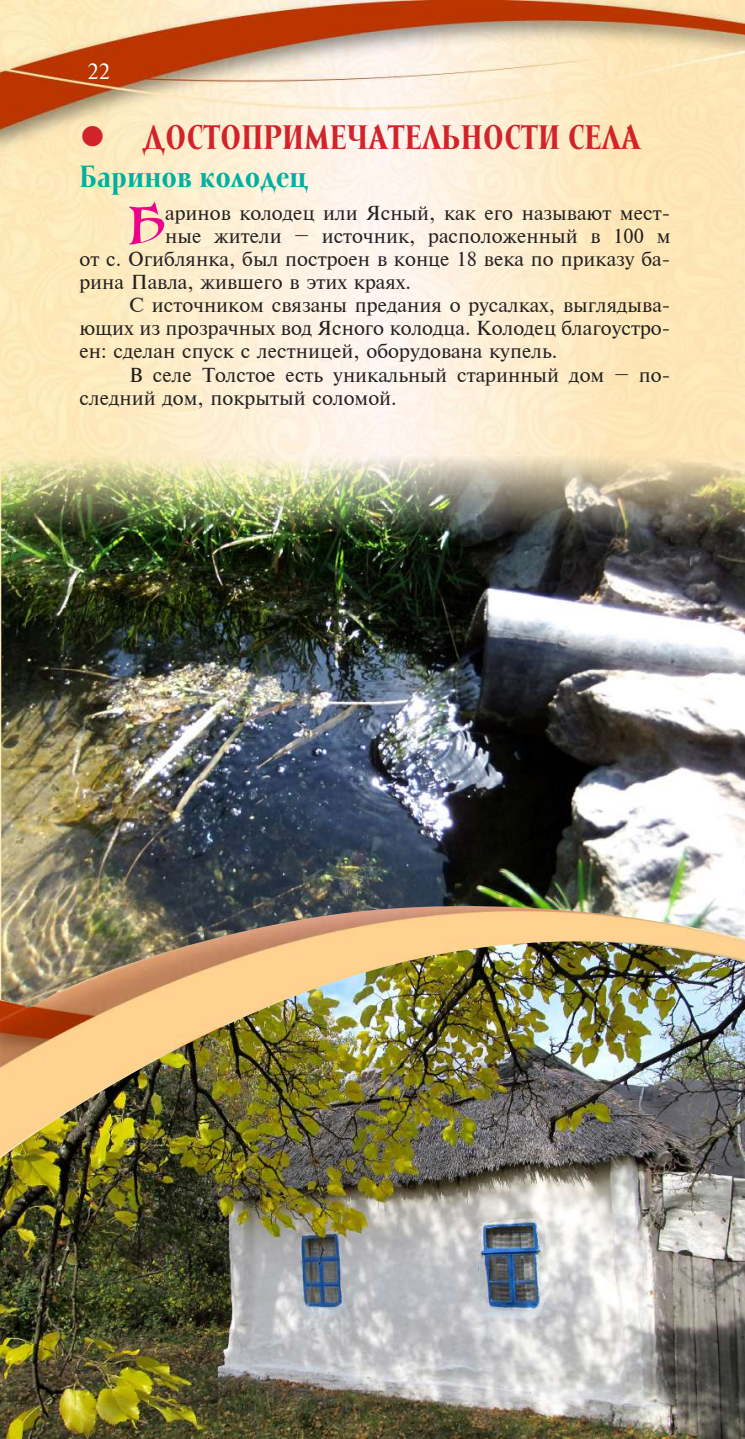
<style>
.page{position:relative;width:745px;height:1439px;background:#fff}
.page>*{position:absolute;margin:0;border:0;box-sizing:border-box;transform-origin:0 0}
.t1{font:50.57px "Arlekino";color:#ed028c}
.t2{font:700 35px "Mramor Medium Pro";color:#d1232a}
.t3{font:700 31.5px "Mramor Medium Pro";color:#00b0a0}
.t4{font:21px "Newton C";color:#fff}
.t5{font:19.25px "Newton C";color:#231f20}
</style>
<div class="page">
<img style="left:0;top:0;width:744px;height:1439px">
<img style="left:0;top:941px;width:744px;height:217px">
<img style="left:744px;top:978px;width:1px;height:461px">
<img style="left:1px;top:451px;width:743px;height:556px">
<svg style="left:82px;top:126px;width:21px;height:20px"></svg>
<p class="t4" style="left:87px;top:59px;width:24px">22</p>
<h2 class="t2" style="left:106px;top:117px;width:536px">z ДОСТОПРИМЕЧАТЕЛЬНОСТИ СЕЛА</h2>
<h3 class="t3" style="left:79px;top:158px;width:230px">Баринов колодец</h3>
<h1 class="t1" style="left:127px;top:196px;width:39px">Б</h1>
<p class="t5" style="left:165px;top:202px;width:506px">аринов колодец или Ясный, как его называют мест-</p>
<p class="t5" style="left:165px;top:225px;width:506px">ные жители – источник, расположенный в 100 м</p>
<p class="t5" style="left:79px;top:248px;width:592px">от с. Огиблянка, был построен в конце 18 века по приказу ба-</p>
<p class="t5" style="left:79px;top:271px;width:333px">рина Павла, жившего в этих краях.</p>
<p class="t5" style="left:129px;top:294px;width:542px">С источником связаны предания о русалках, выглядыва-</p>
<p class="t5" style="left:79px;top:317px;width:592px">ющих из прозрачных вод Ясного колодца. Колодец благоустро-</p>
<p class="t5" style="left:79px;top:340px;width:479px">ен: сделан спуск с лестницей, оборудована купель.</p>
<p class="t5" style="left:129px;top:363px;width:542px">В селе Толстое есть уникальный старинный дом – по-</p>
<p class="t5" style="left:79px;top:386px;width:318px">следний дом, покрытый соломой.</p>
</div>
